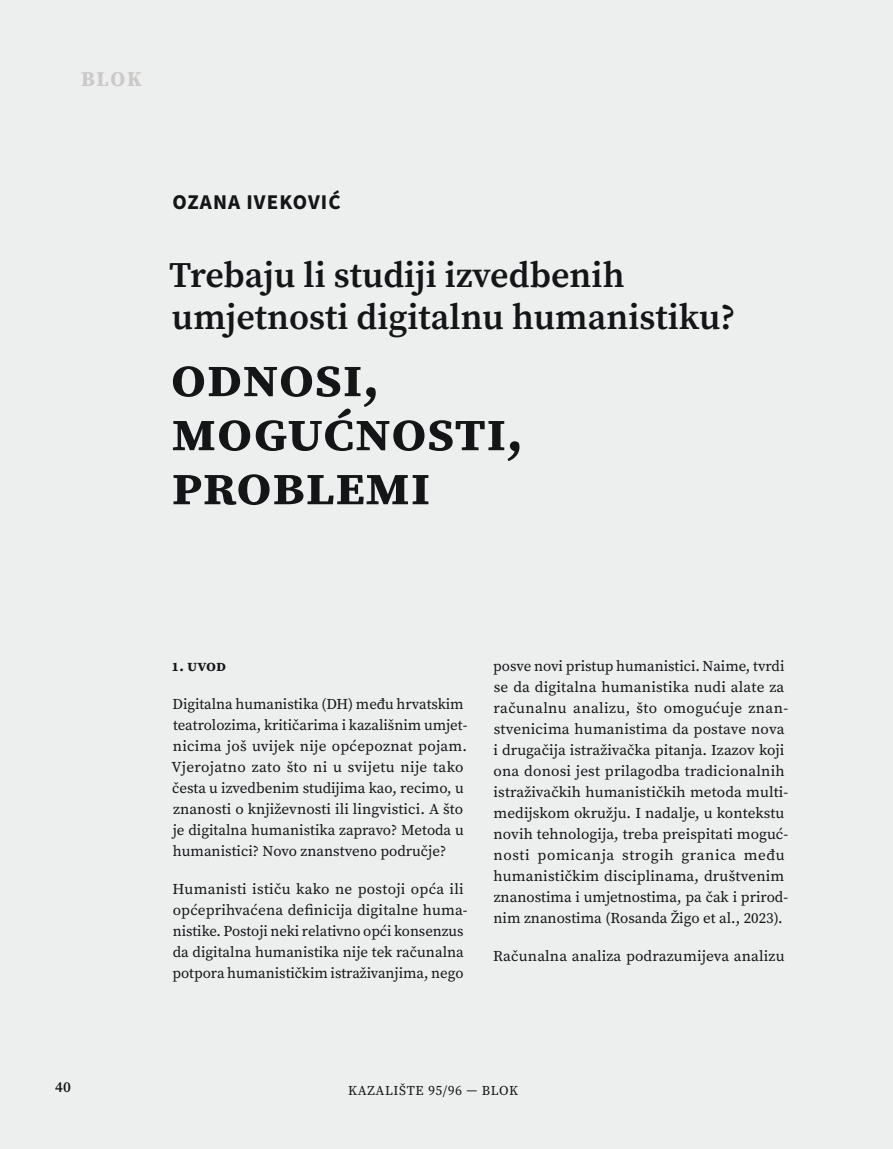
<style>
.page{position:relative;width:893px;height:1149px;background:#fff}
.page>*{position:absolute;margin:0;border:0;box-sizing:border-box;transform-origin:0 0}
.t1{font:700 54px/54px "Source Serif Pro";color:#141517}
.t2{font:600 36px/42px "Source Serif Pro";color:#141517}
.t3{font:700 21px "Source Sans Pro";letter-spacing:.05em;color:#141517}
.t4{font:700 21px "Source Serif Pro";color:#cac9c8}
.t5{font:15px/21px "Source Serif Pro";letter-spacing:.005em;color:#141517}
.t6{font:700 15px "Source Serif Pro";color:#141517}
.t7{font:600 15px "Source Serif Pro";color:#141517}
.t8{font:13.5px "Source Serif Pro";letter-spacing:.04em;color:#141517}
</style>
<div class="page">
<div style="left:0;top:0;width:893px;height:1148px;background:#edeeee"></div>
<h3 class="t4" style="left:81px;top:67px;width:61px">BLOK</h3>
<h3 class="t3" style="left:172px;top:189px;width:170px">OZANA IVEKOVIĆ</h3>
<h2 class="t2" style="left:169px;top:256px;width:568px">Trebaju li studiji izvedbenih umjetnosti digitalnu humanistiku?</h2>
<h1 class="t1" style="left:170px;top:350px;width:354px">ODNOSI,<br>MOGUĆNOSTI,<br>PROBLEMI</h1>
<p class="t6" style="left:171px;top:656px;width:56px">1. UVOD</p>
<p class="t5" style="left:172px;top:694px;width:297px">Digitalna humanistika (DH) među hrvatskim teatrolozima, kritičarima i kazališnim umjet&shy;nicima još uvijek nije općepoznat pojam.<br>Vjerojatno zato što ni u svijetu nije tako česta u izvedbenim studijima kao, recimo, u znanosti o književnosti ili lingvistici. A što je digitalna humanistika zapravo? Metoda u humanistici? Novo znanstveno područje?</p>
<p class="t5" style="left:172px;top:879px;width:297px">Humanisti ističu kako ne postoji opća ili općeprihvaćena definicija digitalne huma&shy;nistike. Postoji neki relativno opći konsenzus da digitalna humanistika nije tek računalna potpora humanističkim istraživanjima, nego</p>
<p class="t5" style="left:493px;top:656px;width:296px">posve novi pristup humanistici. Naime, tvrdi se da digitalna humanistika nudi alate za računalnu analizu, što omogućuje znan&shy;stvenicima humanistima da postave nova i drugačija istraživačka pitanja. Izazov koji ona donosi jest prilagodba tradicionalnih istraživačkih humanističkih metoda multi&shy;medijskom okružju. I nadalje, u kontekstu novih tehnologija, treba preispitati moguć&shy;nosti pomicanja strogih granica među humanističkim disciplinama, društvenim znanostima i umjetnostima, pa čak i prirod&shy;nim znanostima (Rosanda Žigo et al., 2023).</p>
<p class="t5" style="left:493px;top:946px;width:293px">Računalna analiza podrazumijeva analizu</p>
<p class="t7" style="left:55px;top:1080px;width:17px">40</p>
<p class="t8" style="left:348px;top:1084px;width:172px">KAZALIŠTE 95/96 ― BLOK</p>
</div>
